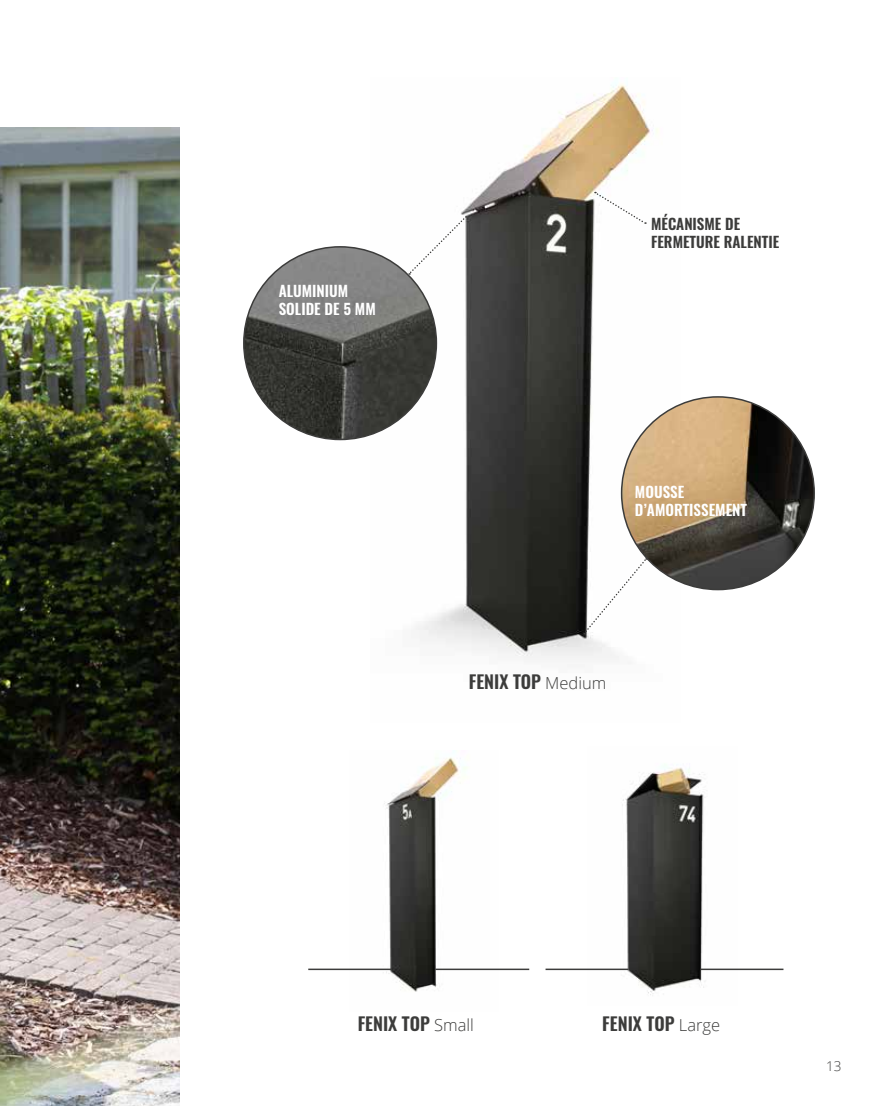
<style>
.page{position:relative;width:893px;height:1106px;background:#fff}
.page>*{position:absolute;margin:0;border:0;box-sizing:border-box;transform-origin:0 0}
.t1{font:600 18px "Oswald";color:#3c3c3b}
.t2{font:600 15px/18px "Oswald";color:#fff}
.t3{font:600 15px/18px "Oswald";color:#3c3c3b}
.t4{font:300 13.5px "Open Sans";color:#3c3c3b}
.s1{font-family:"Open Sans";font-weight:300;font-size:16.5px}
</style>
<div class="page">
<img style="left:0;top:128px;width:180px;height:978px">
<img style="left:370px;top:82px;width:310px;height:578px">
<img style="left:588px;top:766px;width:149px;height:229px">
<img style="left:350px;top:751px;width:149px;height:241px">
<img style="left:622px;top:397px;width:192px;height:192px;border-radius:96px">
<img style="left:244px;top:247px;width:192px;height:192px;border-radius:96px">
<svg style="left:584px;top:558px;width:63px;height:76px"></svg>
<svg style="left:408px;top:216px;width:59px;height:59px"></svg>
<hr style="left:308px;top:968px;width:83px;height:2px;background:#3c3c3b">
<hr style="left:435px;top:968px;width:94px;height:2px;background:#3c3c3b">
<hr style="left:546px;top:968px;width:82px;height:2px;background:#3c3c3b">
<hr style="left:701px;top:968px;width:82px;height:2px;background:#3c3c3b">
<svg style="left:595px;top:192px;width:51px;height:32px"></svg>
<p class="t2" style="left:279px;top:282px;width:99px">ALUMINIUM<br>SOLIDE DE 5 MM</p>
<p class="t3" style="left:651px;top:215px;width:130px">MÉCANISME DE<br>FERMETURE RALENTIE</p>
<p class="t2" style="left:635px;top:483px;width:114px">MOUSSE<br>D’AMORTISSEMENT</p>
<p class="t1" style="left:469px;top:669px;width:139px">FENIX TOP <span class="s1">Medium</span></p>
<p class="t1" style="left:358px;top:1011px;width:118px">FENIX TOP <span class="s1">Small</span></p>
<p class="t1" style="left:602px;top:1011px;width:119px">FENIX TOP <span class="s1">Large</span></p>
<p class="t4" style="left:826px;top:1056px;width:17px">13</p>
</div>
